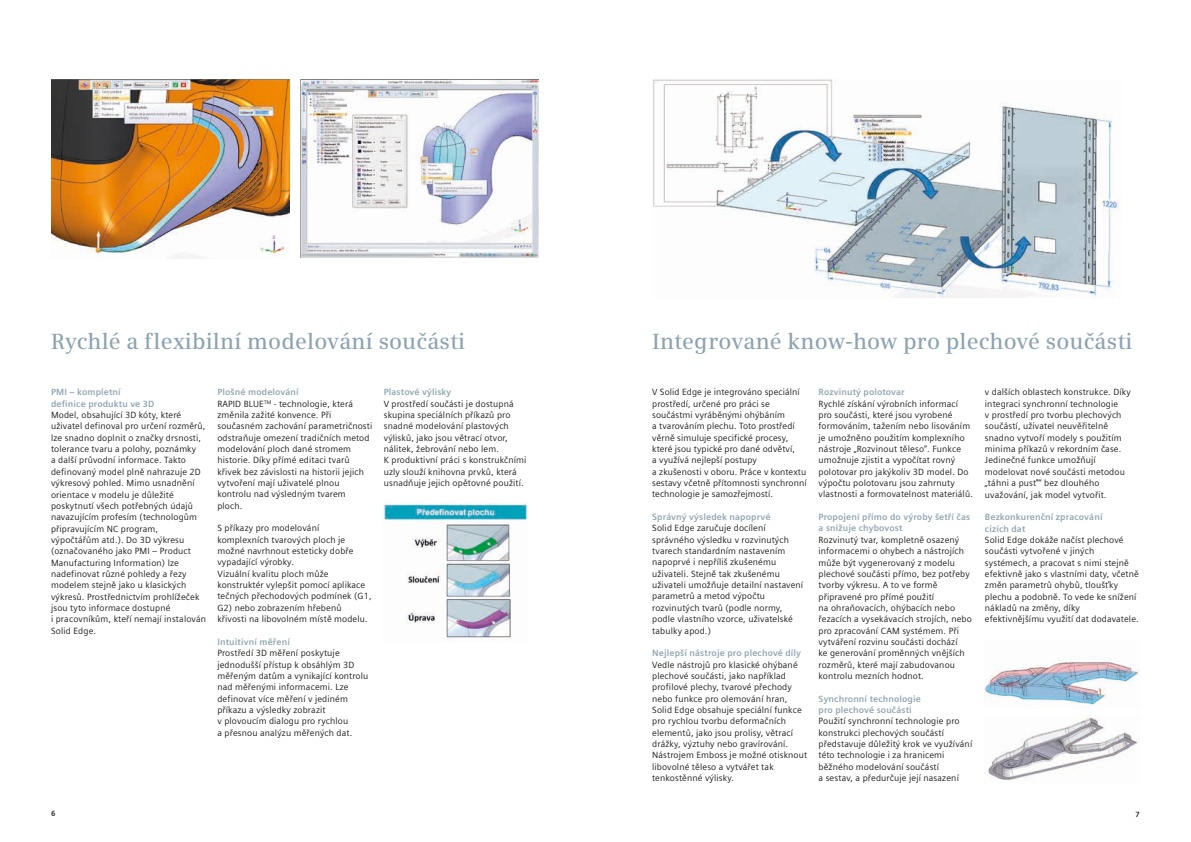
<style>
.page{position:relative;width:1191px;height:842px;background:#fff}
.page>*{position:absolute;margin:0;border:0;box-sizing:border-box;transform-origin:0 0}
.t1{font:600 22px "Siemens Serif";letter-spacing:.005em;color:#8da3b0}
.t2{font:9px/11.3px "Siemens Sans";letter-spacing:.015em;color:#1d1d1b}
.t3{font:700 9px/11.3px "Siemens Sans";letter-spacing:.015em;color:#8da3b0}
.t4{font:700 7.5px "Siemens Sans";color:#1d1d1b}
.s1{font-weight:700;color:#8da3b0}
</style>
<div class="page">
<img style="left:51px;top:79px;width:238px;height:179px">
<img style="left:300px;top:79px;width:238px;height:179px">
<img style="left:653px;top:79px;width:466px;height:219px">
<img style="left:384px;top:503px;width:143px;height:138px">
<img style="left:985px;top:659px;width:155px;height:46px">
<img style="left:986px;top:717px;width:151px;height:63px">
<h1 class="t1" style="left:51px;top:328px;width:416px">Rychlé a flexibilní modelování součásti</h1>
<h1 class="t1" style="left:652px;top:328px;width:482px">Integrované know-how pro plechové součásti</h1>
<p class="t3" style="left:51px;top:387px;width:105px">PMI – kompletní definice produktu ve 3D</p>
<p class="t2" style="left:51px;top:409px;width:156px">Model, obsahující 3D kóty, které uživatel definoval pro určení rozměrů, lze snadno doplnit o značky drsnosti, tolerance tvaru a polohy, poznámky<br>a další průvodní informace. Takto definovaný model plně nahrazuje 2D výkresový pohled. Mimo usnadnění orientace v modelu je důležité poskytnutí všech potřebných údajů navazujícím profesím (technologům připravujícím NC program, výpočtářům atd.). Do 3D výkresu (označovaného jako PMI – Product Manufacturing Information) lze nadefinovat různé pohledy a řezy modelem stejně jako u klasických výkresů. Prostřednictvím prohlížeček jsou tyto informace dostupné<br>i pracovníkům, kteří nemají instalován Solid Edge.</p>
<p class="t2" style="left:217px;top:387px;width:156px"><span class="s1">Plošné modelování<br></span>RAPID BLUE<sup>TM</sup> - technologie, která změnila zažité konvence. Při současném zachování parametričnosti odstraňuje omezení tradičních metod modelování ploch dané stromem historie. Díky přímé editaci tvarů křivek bez závislosti na historii jejich vytvoření mají uživatelé plnou kontrolu nad výsledným tvarem ploch.</p>
<p class="t2" style="left:217px;top:523px;width:156px">S příkazy pro modelování komplexních tvarových ploch je možné navrhnout esteticky dobře vypadající výrobky.<br>Vizuální kvalitu ploch může konstruktér vylepšit pomocí aplikace tečných přechodových podmínek (G1,<br>G2) nebo zobrazením hřebenů křivosti na libovolném místě modelu.</p>
<p class="t3" style="left:217px;top:636px;width:74px">Intuitivní měření</p>
<p class="t2" style="left:217px;top:647px;width:152px">Prostředí 3D měření poskytuje jednodušší přístup k obsáhlým 3D měřeným datům a vynikající kontrolu nad měřenými informacemi. Lze definovat více měření v jediném příkazu a výsledky zobrazit<br>v plovoucím dialogu pro rychlou<br>a přesnou analýzu měřených dat.</p>
<p class="t3" style="left:384px;top:387px;width:69px">Plastové výlisky</p>
<p class="t2" style="left:384px;top:398px;width:144px">V prostředí součásti je dostupná skupina speciálních příkazů pro snadné modelování plastových výlisků, jako jsou větrací otvor, nálitek, žebrování nebo lem.<br>K produktivní práci s konstrukčními uzly slouží knihovna prvků, která usnadňuje jejich opětovné použití.</p>
<p class="t2" style="left:652px;top:387px;width:156px">V Solid Edge je integrováno speciální prostředí, určené pro práci se součástmi vyráběnými ohýbáním<br>a tvarováním plechu. Toto prostředí věrně simuluje specifické procesy, které jsou typické pro dané odvětví,<br>a využívá nejlepší postupy<br>a zkušenosti v oboru. Práce v kontextu sestavy včetně přítomnosti synchronní technologie je samozřejmostí.</p>
<p class="t3" style="left:652px;top:511px;width:120px">Správný výsledek napoprvé</p>
<p class="t2" style="left:652px;top:523px;width:152px">Solid Edge zaručuje docílení správného výsledku v rozvinutých tvarech standardním nastavením napoprvé i nepříliš zkušenému uživateli. Stejně tak zkušenému uživateli umožňuje detailní nastavení parametrů a metod výpočtu rozvinutých tvarů (podle normy, podle vlastního vzorce, uživatelské tabulky apod.)</p>
<p class="t3" style="left:652px;top:647px;width:150px">Nejlepší nástroje pro plechové díly</p>
<p class="t2" style="left:652px;top:659px;width:156px">Vedle nástrojů pro klasické ohýbané plechové součásti, jako například profilové plechy, tvarové přechody nebo funkce pro olemování hran, Solid Edge obsahuje speciální funkce pro rychlou tvorbu deformačních elementů, jako jsou prolisy, větrací drážky, výztuhy nebo gravírování.<br>Nástrojem Emboss je možné otisknout libovolné těleso a vytvářet tak tenkostěnné výlisky.</p>
<p class="t3" style="left:818px;top:387px;width:88px">Rozvinutý polotovar</p>
<p class="t2" style="left:818px;top:398px;width:156px">Rychlé získání výrobních informací pro součásti, které jsou vyrobené formováním, tažením nebo lisováním je umožněno použitím komplexního nástroje „Rozvinout těleso“. Funkce umožnuje zjistit a vypočítat rovný polotovar pro jakýkoliv 3D model. Do výpočtu polotovaru jsou zahrnuty vlastnosti a formovatelnost materiálů.</p>
<p class="t3" style="left:818px;top:511px;width:153px">Propojení přímo do výroby šetří čas a snižuje chybovost</p>
<p class="t2" style="left:818px;top:534px;width:155px">Rozvinutý tvar, kompletně osazený informacemi o ohybech a nástrojích může být vygenerovaný z modelu plechové součásti přímo, bez potřeby tvorby výkresu. A to ve formě připravené pro přímé použití<br>na ohraňovacích, ohýbacích nebo řezacích a vysekávacích strojích, nebo pro zpracování CAM systémem. Při vytváření rozvinu součásti dochází<br>ke generování proměnných vnějších rozměrů, které mají zabudovanou kontrolu mezních hodnot.</p>
<p class="t3" style="left:818px;top:693px;width:104px">Synchronní technologie pro plechové součásti</p>
<p class="t2" style="left:818px;top:715px;width:155px">Použití synchronní technologie pro konstrukci plechových součástí představuje důležitý krok ve využívání této technologie i za hranicemi běžného modelování součástí<br>a sestav, a předurčuje její nasazení</p>
<p class="t2" style="left:985px;top:387px;width:147px">v dalších oblastech konstrukce. Díky integraci synchronní technologie<br>v prostředí pro tvorbu plechových součástí, uživatel neuvěřitelně snadno vytvoří modely s použitím minima příkazů v rekordním čase.<br>Jedinečné funkce umožňují modelovat nové součásti metodou „táhni a pusť“‘ bez dlouhého uvažování, jak model vytvořit.</p>
<p class="t3" style="left:985px;top:511px;width:119px">Bezkonkurenční zpracování cizích dat</p>
<p class="t2" style="left:985px;top:534px;width:155px">Solid Edge dokáže načíst plechové součásti vytvořené v jiných systémech, a pracovat s nimi stejně efektivně jako s vlastními daty, včetně změn parametrů ohybů, tloušťky plechu a podobně. To vede ke snížení nákladů na změny, díky efektivnějšímu využití dat dodavatele.</p>
<p class="t4" style="left:51px;top:810px;width:6px">6</p>
<p class="t4" style="left:1135px;top:810px;width:6px">7</p>
</div>
